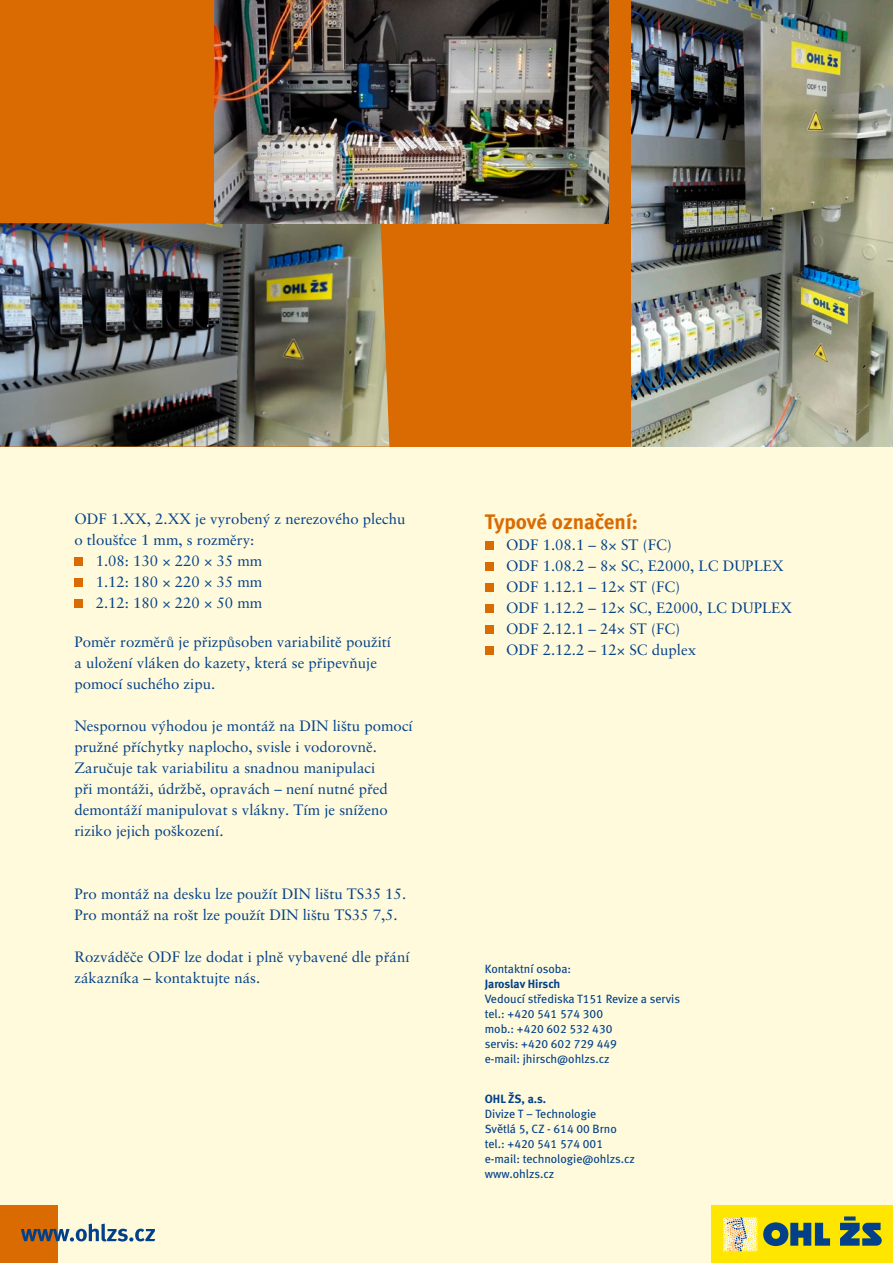
<style>
.page{position:relative;width:893px;height:1263px;background:#fffadb}
.page>*{position:absolute;margin:0;border:0;box-sizing:border-box;transform-origin:0 0}
.t1{font:21px "Meta Bold CELF";letter-spacing:-.005em;color:#da6a02}
.t2{font:15px/21px "Sabon CE";color:#02418a}
.t3{font:12px/15px "Meta Book CELF";color:#02418a}
.t4{font:12px "Meta Bold CELF";letter-spacing:-.005em;color:#02418a}
</style>
<div class="page">
<div style="left:0;top:0;width:893px;height:447px;background:#da6a02"></div>
<img style="left:631px;top:0;width:262px;height:446px">
<img style="left:0;top:223px;width:389px;height:223px">
<img style="left:215px;top:0;width:393px;height:223px">
<div style="left:74px;top:557px;width:9px;height:9px;background:#da6a02"></div>
<div style="left:74px;top:578px;width:9px;height:9px;background:#da6a02"></div>
<div style="left:74px;top:599px;width:9px;height:9px;background:#da6a02"></div>
<div style="left:485px;top:542px;width:8px;height:8px;background:#da6a02"></div>
<div style="left:485px;top:563px;width:8px;height:8px;background:#da6a02"></div>
<div style="left:485px;top:584px;width:8px;height:8px;background:#da6a02"></div>
<div style="left:485px;top:605px;width:8px;height:8px;background:#da6a02"></div>
<div style="left:485px;top:626px;width:8px;height:8px;background:#da6a02"></div>
<div style="left:485px;top:647px;width:8px;height:8px;background:#da6a02"></div>
<div style="left:0;top:1205px;width:57px;height:58px;background:#da6a02"></div>
<svg style="left:21px;top:1223px;width:134px;height:18px"></svg>
<div style="left:712px;top:1205px;width:181px;height:58px;background:#ffe600"></div>
<svg style="left:723px;top:1216px;width:159px;height:36px"></svg>
<p class="t2" style="left:74px;top:508px;width:332px">ODF 1.XX, 2.XX je vyrobený z nerezového plechu</p>
<p class="t2" style="left:74px;top:529px;width:181px">o tloušťce 1 mm, s rozměry:</p>
<p class="t2" style="left:96px;top:550px;width:168px">1.08: 130 × 220 × 35 mm</p>
<p class="t2" style="left:96px;top:571px;width:168px">1.12: 180 × 220 × 35 mm</p>
<p class="t2" style="left:96px;top:592px;width:168px">2.12: 180 × 220 × 50 mm</p>
<p class="t2" style="left:74px;top:631px;width:318px">Poměr rozměrů je přizpůsoben variabilitě použití a uložení vláken do kazety, která se připevňuje pomocí suchého zipu.</p>
<p class="t2" style="left:74px;top:715px;width:340px">Nespornou výhodou je montáž na DIN lištu pomocí pružné příchytky naplocho, svisle i vodorovně.<br>Zaručuje tak variabilitu a snadnou manipulaci<br>při montáži, údržbě, opravách – není nutné před demontáží manipulovat s vlákny. Tím je sníženo riziko jejich poškození.</p>
<p class="t2" style="left:74px;top:883px;width:333px">Pro montáž na desku lze použít DIN lištu TS35 15.<br>Pro montáž na rošt lze použít DIN lištu TS35 7,5.</p>
<p class="t2" style="left:74px;top:946px;width:337px">Rozváděče ODF lze dodat i plně vybavené dle přání zákazníka – kontaktujte nás.</p>
<h1 class="t1" style="left:485px;top:508px;width:155px">Typové označení:</h1>
<p class="t2" style="left:506px;top:534px;width:287px">ODF 1.08.1 – 8× ST (FC)<br>ODF 1.08.2 – 8× SC, E2000, LC DUPLEX<br>ODF 1.12.1 – 12× ST (FC)<br>ODF 1.12.2 – 12× SC, E2000, LC DUPLEX<br>ODF 2.12.1 – 24× ST (FC)<br>ODF 2.12.2 – 12× SC duplex</p>
<p class="t3" style="left:485px;top:961px;width:88px">Kontaktní osoba:</p>
<p class="t4" style="left:485px;top:976px;width:77px">Jaroslav Hirsch</p>
<p class="t3" style="left:485px;top:991px;width:197px">Vedoucí střediska T151 Revize a servis tel.: +420 541 574 300<br>mob.: +420 602 532 430<br>servis: +420 602 729 449<br>e-mail: jhirsch@ohlzs.cz</p>
<p class="t4" style="left:485px;top:1091px;width:63px">OHL ŽS, a.s.</p>
<p class="t3" style="left:485px;top:1106px;width:152px">Divize T – Technologie<br>Světlá 5, CZ - 614 00 Brno tel.: +420 541 574 001 e-mail: technologie@ohlzs.cz www.ohlzs.cz</p>
</div>
